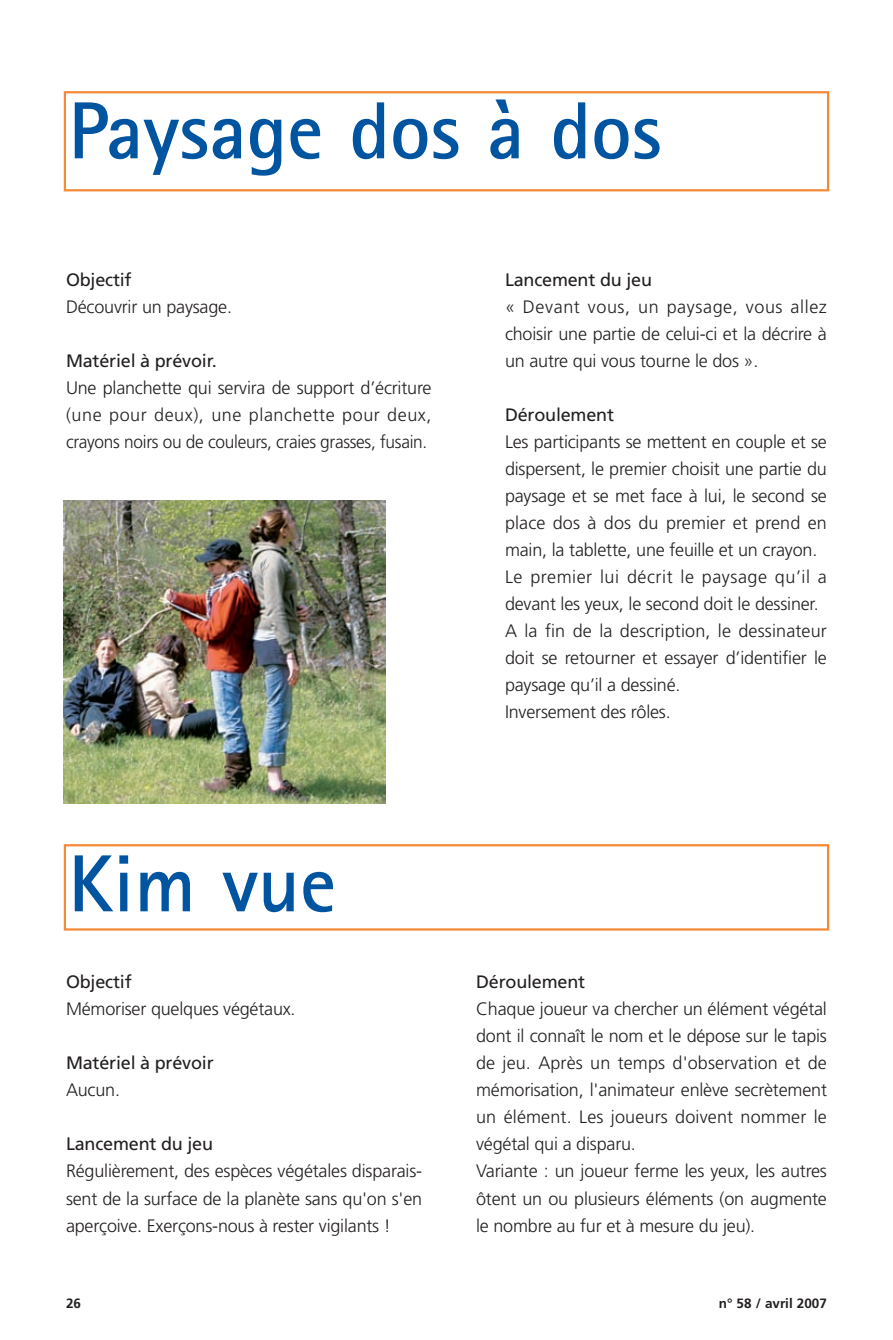
<style>
.page{position:relative;width:893px;height:1340px;background:#fff}
.page>*{position:absolute;margin:0;border:0;box-sizing:border-box;transform-origin:0 0}
.t1{font:700 81px "Rotis Sans Serif";color:#01549f}
.t2{font:300 18px/27px "Frutiger";letter-spacing:-.01em;color:#231f20;text-align:justify}
.t3{font:18px "Frutiger";letter-spacing:-.01em;color:#231f20}
.t4{font:700 13.5px "Frutiger";color:#231f20}
</style>
<div class="page">
<div style="left:64px;top:91px;width:765px;height:100px;border:2px solid #f58938"></div>
<div style="left:64px;top:844px;width:765px;height:86px;border:2px solid #f58938"></div>
<img style="left:64px;top:500px;width:321px;height:303px">
<h1 class="t1" style="left:68px;top:102px;width:595px">Paysage dos à dos</h1>
<p class="t3" style="left:66px;top:272px;width:67px">Objectif</p>
<p class="t2" style="left:66px;top:295px;width:168px">Découvrir un paysage.</p>
<p class="t3" style="left:66px;top:353px;width:152px">Matériel à prévoir.</p>
<p class="t2" style="left:66px;top:376px;width:367px">Une planchette qui servira de support d’écriture (une pour deux), une planchette pour deux, crayons noirs ou de couleurs, craies grasses, fusain.</p>
<p class="t3" style="left:505px;top:272px;width:149px">Lancement du jeu</p>
<p class="t2" style="left:505px;top:295px;width:323px">« Devant vous, un paysage, vous allez choisir une partie de celui-ci et la décrire à un autre qui vous tourne le dos ».</p>
<p class="t3" style="left:505px;top:407px;width:111px">Déroulement</p>
<p class="t2" style="left:505px;top:430px;width:323px;text-align:left">Les participants se mettent en couple et se dispersent, le premier choisit une partie du paysage et se met face à lui, le second se place dos à dos du premier et prend en main, la tablette, une feuille et un crayon.<br>Le premier lui décrit le paysage qu’il a devant les yeux, le second doit le dessiner.<br>A la fin de la description, le dessinateur doit se retourner et essayer d’identifier le paysage qu’il a dessiné.<br>Inversement des rôles.</p>
<h1 class="t1" style="left:68px;top:855px;width:269px">Kim vue</h1>
<p class="t3" style="left:66px;top:974px;width:67px">Objectif</p>
<p class="t2" style="left:66px;top:997px;width:231px">Mémoriser quelques végétaux.</p>
<p class="t3" style="left:66px;top:1055px;width:149px">Matériel à prévoir</p>
<p class="t2" style="left:66px;top:1078px;width:56px">Aucun.</p>
<p class="t3" style="left:66px;top:1136px;width:149px">Lancement du jeu</p>
<p class="t2" style="left:66px;top:1159px;width:358px">Régulièrement, des espèces végétales disparais&shy;sent de la surface de la planète sans qu'on s'en aperçoive. Exerçons-nous à rester vigilants !</p>
<p class="t3" style="left:476px;top:974px;width:111px">Déroulement</p>
<p class="t2" style="left:476px;top:997px;width:352px;text-align:left">Chaque joueur va chercher un élément végétal dont il connaît le nom et le dépose sur le tapis de jeu. Après un temps d'observation et de mémorisation, l'animateur enlève secrètement un élément. Les joueurs doivent nommer le végétal qui a disparu.<br>Variante : un joueur ferme les yeux, les autres ôtent un ou plusieurs éléments (on augmente le nombre au fur et à mesure du jeu).</p>
<p class="t4" style="left:66px;top:1297px;width:17px">26</p>
<p class="t4" style="left:719px;top:1297px;width:110px">n° 58 / avril 2007</p>
</div>
